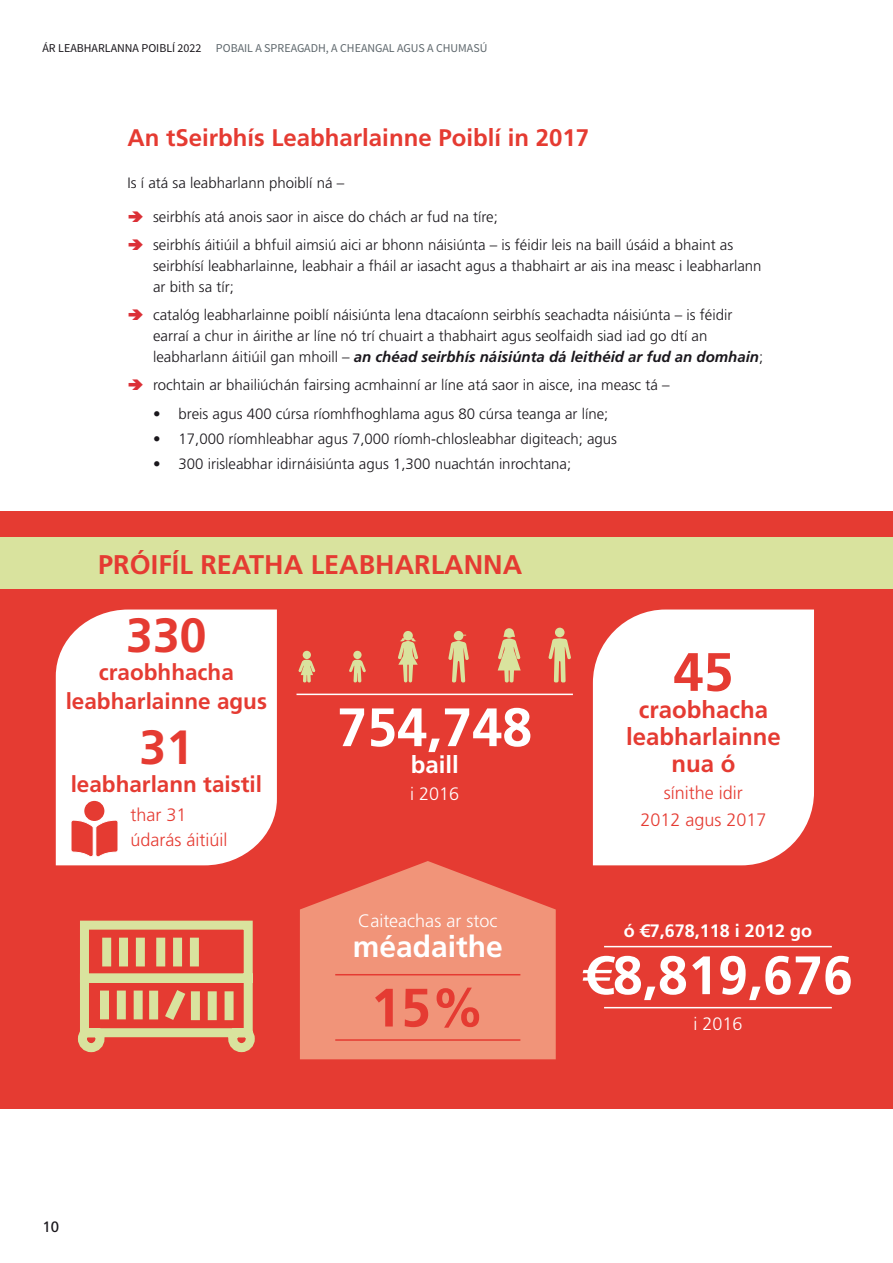
<style>
.page{position:relative;width:893px;height:1263px;background:#fff}
.page>*{position:absolute;margin:0;border:0;box-sizing:border-box;transform-origin:0 0}
.t1{font:700 54px "Frutiger LT Std";color:#fff}
.t2{font:700 54px "Frutiger LT Std";color:#e53b32}
.t3{font:700 48px "Frutiger LT Std";color:#e53b32}
.t4{font:700 30px "Frutiger LT Std";color:#fff}
.t5{font:700 27px "Frutiger LT Std";color:#e53b32}
.H1_5{font:700 24px/27px "Frutiger LT Std";color:#e53b32;text-align:center}
.t6{font:700 24px "Frutiger LT Std";color:#fff}
.t7{font:700 22.5px/28.5px "Frutiger LT Std";color:#e53b32;text-align:center}
.t8{font:300 18px/27px "Frutiger LT Std";color:#e53b32;text-align:center}
.t9{font:300 18px "Frutiger LT Std";color:#fff}
.t10{font:700 18px "Frutiger LT Std";color:#fff}
.Body_6-6__1_5{font:300 15px/21px "Frutiger LT Std";color:#1a171c}
.Body_12-6__1{font:300 15px "Frutiger LT Std";color:#1a171c}
.Body_3{font:300 15px "Frutiger LT Std";color:#1a171c}
.t11{font:15px "Frutiger LT Std";color:#1a171c}
.t12{font:12px "Source Sans Pro";color:#5f686d}
.s1{color:#1a171c}
.s2{font-weight:700;font-style:italic}
</style>
<div class="page">
<div style="left:0;top:511px;width:893px;height:597px;background:#e53b32"></div>
<div style="left:0;top:537px;width:893px;height:51px;background:#d9e39e"></div>
<div style="left:555px;top:628px;width:10px;height:9px;background:#d9e39e;border-radius:50%"></div>
<svg style="left:548px;top:638px;width:23px;height:44px"></svg>
<div style="left:353px;top:651px;width:9px;height:8px;background:#d9e39e;border-radius:50%"></div>
<svg style="left:349px;top:660px;width:17px;height:22px"></svg>
<svg style="left:498px;top:628px;width:23px;height:54px"></svg>
<svg style="left:398px;top:631px;width:20px;height:51px"></svg>
<div style="left:303px;top:651px;width:8px;height:8px;background:#d9e39e;border-radius:50%"></div>
<svg style="left:298px;top:660px;width:17px;height:22px"></svg>
<svg style="left:448px;top:631px;width:21px;height:51px"></svg>
<hr style="left:296px;top:694px;width:277px;height:1px;background:#fff">
<div style="left:593px;top:609px;width:221px;height:256px;background:#fff"></div>
<div style="left:56px;top:609px;width:221px;height:256px;background:#fff"></div>
<svg style="left:70px;top:819px;width:49px;height:39px"></svg>
<div style="left:84px;top:801px;width:20px;height:20px;background:#e53b32;border-radius:50%"></div>
<svg style="left:300px;top:861px;width:256px;height:198px;background:#ef8870"></svg>
<hr style="left:335px;top:974px;width:185px;height:1px;background:#e53b32">
<hr style="left:335px;top:1039px;width:185px;height:2px;background:#e53b32">
<hr style="left:604px;top:946px;width:228px;height:1px;background:#fff">
<hr style="left:604px;top:1007px;width:228px;height:1px;background:#fff">
<svg style="left:77px;top:920px;width:178px;height:133px"></svg>
<p class="t12" style="left:43px;top:40px;width:446px"><span class="s1">ÁR LEABHARLANNA POIBLÍ 2022</span> POBAIL A SPREAGADH, A CHEANGAL AGUS A CHUMASÚ</p>
<p class="H1_5" style="left:128px;top:124px;width:463px">An tSeirbhís Leabharlainne Poiblí in 2017</p>
<p class="Body_3" style="left:128px;top:174px;width:218px">Is í atá sa leabharlann phoiblí ná –</p>
<p class="Body_6-6__1_5" style="left:153px;top:206px;width:346px">seirbhís atá anois saor in aisce do chách ar fud na tíre;</p>
<p class="Body_6-6__1_5" style="left:153px;top:234px;width:610px">seirbhís áitiúil a bhfuil aimsiú aici ar bhonn náisiúnta – is féidir leis na baill úsáid a bhaint as seirbhísí leabharlainne, leabhair a fháil ar iasacht agus a thabhairt ar ais ina measc i leabharlann ar bith sa tír;</p>
<p class="Body_6-6__1_5" style="left:153px;top:305px;width:612px">catalóg leabharlainne poiblí náisiúnta lena dtacaíonn seirbhís seachadta náisiúnta – is féidir earraí a chur in áirithe ar líne nó trí chuairt a thabhairt agus seolfaidh siad iad go dtí an leabharlann áitiúil gan mhoill – <span class="s2">an chéad seirbhís náisiúnta dá leithéid ar fud an domhain</span>;</p>
<p class="Body_6-6__1_5" style="left:153px;top:375px;width:518px">rochtain ar bhailiúchán fairsing acmhainní ar líne atá saor in aisce, ina measc tá –</p>
<p class="Body_12-6__1" style="left:153px;top:405px;width:457px">• breis agus 400 cúrsa ríomhfhoghlama agus 80 cúrsa teanga ar líne;</p>
<p class="Body_12-6__1" style="left:153px;top:430px;width:465px">• 17,000 ríomhleabhar agus 7,000 ríomh-chlosleabhar digiteach; agus</p>
<p class="Body_12-6__1" style="left:153px;top:455px;width:420px">• 300 irisleabhar idirnáisiúnta agus 1,300 nuachtán inrochtana;</p>
<p class="t5" style="left:98px;top:549px;width:425px">PRÓIFÍL REATHA LEABHARLANNA</p>
<p class="t3" style="left:126px;top:607px;width:82px">330</p>
<p class="t7" style="left:66px;top:658px;width:203px">craobhhacha leabharlainne agus</p>
<p class="t3" style="left:140px;top:719px;width:55px">31</p>
<p class="t7" style="left:71px;top:770px;width:193px">leabharlann taistil</p>
<p class="t8" style="left:130px;top:802px;width:99px;line-height:25.5px;text-align:left">thar 31 údarás áitiúil</p>
<p class="t1" style="left:337px;top:696px;width:197px">754,748</p>
<p class="t6" style="left:411px;top:751px;width:50px">baill</p>
<p class="t9" style="left:410px;top:784px;width:51px">i 2016</p>
<p class="t9" style="left:358px;top:910px;width:140px">Caiteachas ar stoc</p>
<p class="t4" style="left:353px;top:929px;width:152px">méadaithe</p>
<p class="t2" style="left:371px;top:976px;width:116px">15%</p>
<p class="t2" style="left:673px;top:640px;width:62px">45</p>
<p class="H1_5" style="left:626px;top:696px;width:156px">craobhacha leabharlainne nua ó</p>
<p class="t8" style="left:640px;top:779px;width:128px">sínithe idir<br>2012 agus 2017</p>
<p class="t10" style="left:624px;top:920px;width:190px">ó €7,678,118 i 2012 go</p>
<p class="t1" style="left:583px;top:944px;width:272px">€8,819,676</p>
<p class="t9" style="left:693px;top:1013px;width:51px">i 2016</p>
<p class="t11" style="left:43px;top:1218px;width:18px">10</p>
</div>
